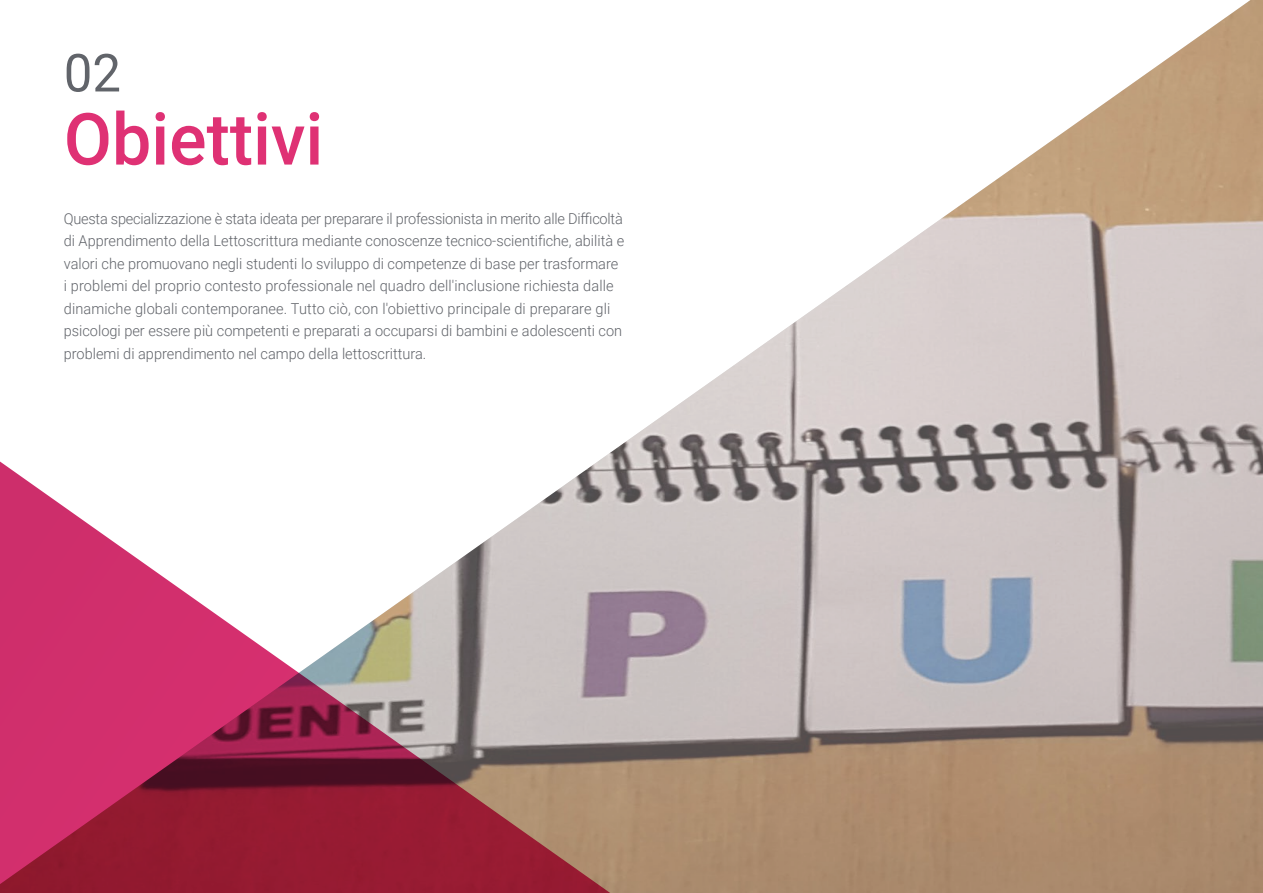
<style>
.page{position:relative;width:1263px;height:893px;background:#fff}
.page>*{position:absolute;margin:0;border:0;box-sizing:border-box;transform-origin:0 0}
.t1{font:500 72px "Roboto";color:#df3174}
.t2{font:52.5px "Roboto";color:#61646a}
.t3{font:300 15px/22.5px "Roboto";color:#61646a}
</style>
<div class="page">
<img style="left:620px;top:0;width:643px;height:893px">
<svg style="left:0;top:446px;width:640px;height:447px"></svg>
<h2 class="t2" style="left:64px;top:36px;width:59px">02</h2>
<h1 class="t1" style="left:64px;top:89px;width:261px">Obiettivi</h1>
<p class="t3" style="left:64px;top:207px;width:562px">Questa specializzazione è stata ideata per preparare il professionista in merito alle Difficoltà di Apprendimento della Lettoscrittura mediante conoscenze tecnico-scientifiche, abilità e valori che promuovano negli studenti lo sviluppo di competenze di base per trasformare i problemi del proprio contesto professionale nel quadro dell'inclusione richiesta dalle dinamiche globali contemporanee. Tutto ciò, con l'obiettivo principale di preparare gli psicologi per essere più competenti e preparati a occuparsi di bambini e adolescenti con problemi di apprendimento nel campo della lettoscrittura.</p>
</div>
